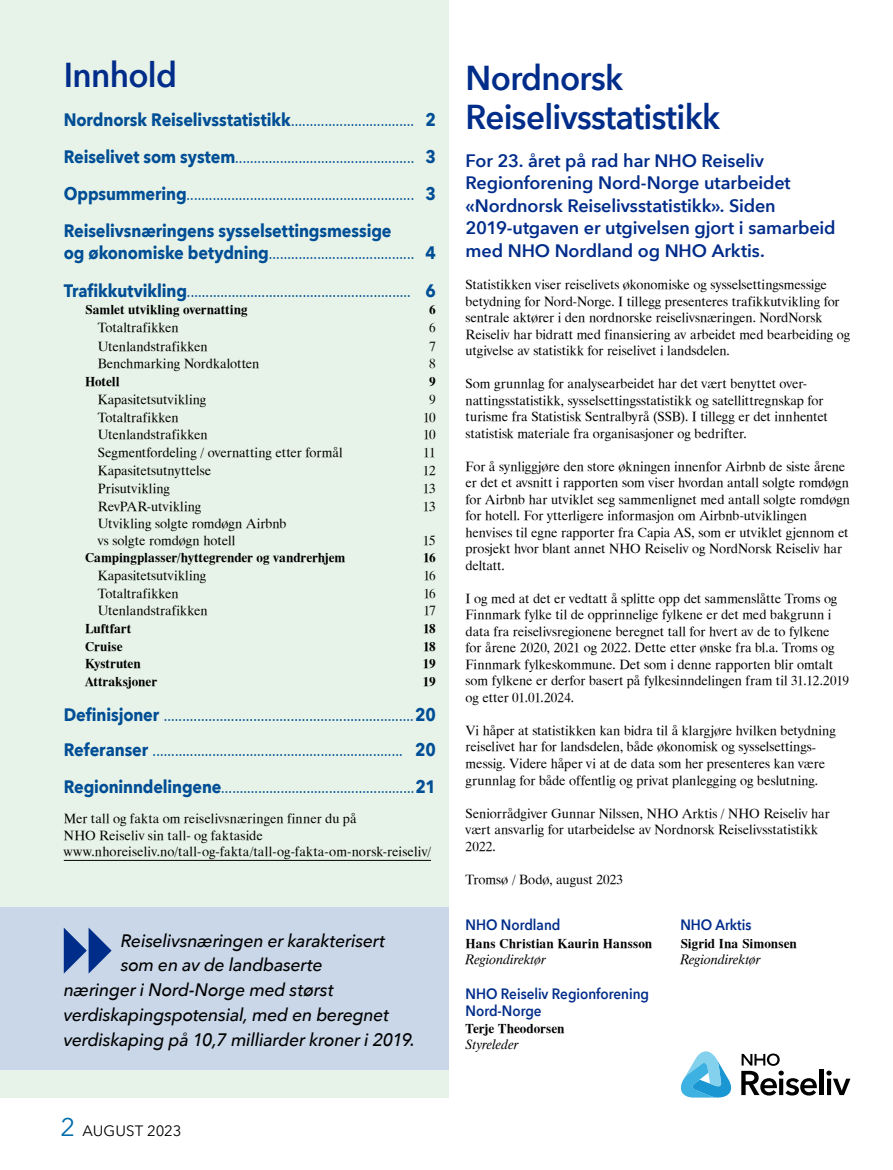
<style>
.page{position:relative;width:893px;height:1170px;background:#fff}
.page>*{position:absolute;margin:0;border:0;box-sizing:border-box;transform-origin:0 0}
.t1{font:600 34.5px/39px "Avenir Next";letter-spacing:-.02em;color:#002c8a;scale:.96 1}
.t2{font:18px/37.2px "Avenir Next";color:#004e95;scale:.9 1}
.t3{font:600 18px/22.5px "Avenir Next";letter-spacing:-.01em;color:#002c8a}
.t4{font:italic 500 18px "Avenir Next";letter-spacing:-.015em;color:#000}
.t5{font:600 15px/16.5px "Avenir Next";color:#002c8a;scale:.9 1}
.t6{font:15px "Avenir Next";letter-spacing:-.005em;color:#000}
.t7{font:13.5px/16.5px "Tiempo";letter-spacing:-.005em;color:#000}
.t8{font:700 13.5px "Tiempo";color:#000}
.t9{font:13.5px/16.5px "Tiempo";letter-spacing:.015em;color:#000}
.t10{font:italic 13.5px "Tiempo";color:#000}
.s1{font-weight:700}
.s2{font-size:25.5px;color:#006dab}
</style>
<div class="page">
<div style="left:0;top:0;width:449px;height:1097px;background:#e7f3e8"></div>
<div style="left:0;top:907px;width:449px;height:162px;background:#c9d7e8"></div>
<svg style="left:681px;top:1051px;width:51px;height:46px"></svg>
<hr style="left:820px;top:1069px;width:4px;height:25px;background:#000">
<svg style="left:826px;top:1070px;width:24px;height:24px"></svg>
<svg style="left:741px;top:1053px;width:76px;height:42px"></svg>
<hr style="left:64px;top:859px;width:367px;height:1px;background:#000">
<h1 class="t1" style="left:64px;top:54px;width:120px">Innhold</h1>
<p class="t2" style="left:64px;top:100px;width:415px;text-align:justify"><span class="s1">Nordnorsk Reiselivsstatistikk</span>................................. <span class="s1">2<br>Reiselivet som system</span>................................................ <span class="s1">3<br>Oppsummering</span>............................................................. <span class="s1">3<br>Reiselivsnæringens sysselsettingsmessige</span></p>
<h2 class="t2" style="left:64px;top:234px;width:415px"><span class="s1">og økonomiske betydning</span>....................................... <span class="s1">4<br>Trafikkutvikling</span>............................................................ <span class="s1">6</span></h2>
<p class="t8" style="left:85px;top:301px;width:164px">Samlet utvikling overnatting</p>
<p class="t8" style="left:429px;top:301px;width:8px">6</p>
<p class="t7" style="left:98px;top:319px;width:82px">Totaltrafikken</p>
<p class="t7" style="left:429px;top:319px;width:8px">6</p>
<p class="t7" style="left:98px;top:338px;width:111px">Utenlandstrafikken</p>
<p class="t7" style="left:429px;top:338px;width:8px">7</p>
<p class="t7" style="left:98px;top:355px;width:163px">Benchmarking Nordkalotten</p>
<p class="t7" style="left:429px;top:355px;width:8px">8</p>
<p class="t8" style="left:85px;top:373px;width:36px">Hotell</p>
<p class="t8" style="left:429px;top:373px;width:8px">9</p>
<p class="t7" style="left:98px;top:391px;width:110px">Kapasitetsutvikling</p>
<p class="t7" style="left:429px;top:391px;width:8px">9</p>
<p class="t7" style="left:98px;top:408px;width:82px">Totaltrafikken</p>
<p class="t7" style="left:423px;top:408px;width:14px">10</p>
<p class="t7" style="left:98px;top:426px;width:111px">Utenlandstrafikken</p>
<p class="t7" style="left:423px;top:426px;width:14px">10</p>
<p class="t7" style="left:98px;top:444px;width:247px">Segmentfordeling / overnatting etter formål</p>
<p class="t7" style="left:423px;top:444px;width:14px">11</p>
<p class="t7" style="left:98px;top:462px;width:115px">Kapasitetsutnyttelse</p>
<p class="t7" style="left:423px;top:462px;width:15px">12</p>
<p class="t9" style="left:98px;top:479px;width:74px">Prisutvikling</p>
<p class="t7" style="left:423px;top:479px;width:15px">13</p>
<p class="t9" style="left:98px;top:497px;width:105px">RevPAR-utvikling</p>
<p class="t7" style="left:423px;top:497px;width:15px">13</p>
<p class="t7" style="left:98px;top:515px;width:190px">Utvikling solgte romdøgn Airbnb vs solgte romdøgn hotell</p>
<p class="t7" style="left:423px;top:531px;width:15px">15</p>
<p class="t8" style="left:85px;top:549px;width:262px">Campingplasser/hyttegrender og vandrerhjem</p>
<p class="t8" style="left:423px;top:549px;width:14px">16</p>
<p class="t7" style="left:98px;top:567px;width:110px">Kapasitetsutvikling</p>
<p class="t7" style="left:423px;top:567px;width:14px">16</p>
<p class="t7" style="left:98px;top:584px;width:82px">Totaltrafikken</p>
<p class="t7" style="left:423px;top:584px;width:14px">16</p>
<p class="t7" style="left:98px;top:602px;width:111px">Utenlandstrafikken</p>
<p class="t7" style="left:423px;top:602px;width:14px">17</p>
<p class="t8" style="left:85px;top:620px;width:48px">Luftfart</p>
<p class="t8" style="left:423px;top:620px;width:14px">18</p>
<p class="t8" style="left:85px;top:638px;width:39px">Cruise</p>
<p class="t8" style="left:423px;top:638px;width:14px">18</p>
<p class="t8" style="left:85px;top:655px;width:57px">Kystruten</p>
<p class="t8" style="left:423px;top:655px;width:15px">19</p>
<p class="t8" style="left:85px;top:673px;width:74px">Attraksjoner</p>
<p class="t8" style="left:423px;top:673px;width:15px">19</p>
<h2 class="t2" style="left:64px;top:696px;width:415px;line-height:35px"><span class="s1">Definisjoner</span> ...................................................................<span class="s1">20<br>Referanser</span> ................................................................... <span class="s1">20</span></h2>
<h2 class="t2" style="left:64px;top:767px;width:415px"><span class="s1">Regioninndelingene</span>....................................................<span class="s1">21</span></h2>
<p class="t9" style="left:64px;top:810px;width:369px">Mer tall og fakta om reiselivsnæringen finner du på<br>NHO Reiseliv sin tall- og faktaside www.nhoreiseliv.no/tall-og-fakta/tall-og-fakta-om-norsk-reiseliv/</p>
<h2 class="t4" style="left:121px;top:924px;width:266px">Reiselivsnæringen er karakterisert</h2>
<h2 class="t4" style="left:121px;top:949px;width:203px">som en av de landbaserte</h2>
<h2 class="t4" style="left:64px;top:974px;width:271px">næringer i Nord-Norge med størst</h2>
<h2 class="t4" style="left:64px;top:999px;width:327px">verdiskapingspotensial, med en beregnet</h2>
<h2 class="t4" style="left:64px;top:1023px;width:353px">verdiskaping på 10,7 milliarder kroner i 2019.</h2>
<p class="t6" style="left:61px;top:1118px;width:122px"><span class="s2">2</span> AUGUST 2023</p>
<h1 class="t1" style="left:466px;top:57px;width:266px">Nordnorsk<br>Reiselivsstatistikk</h1>
<h2 class="t3" style="left:466px;top:149px;width:372px">For 23. året på rad har NHO Reiseliv Regionforening Nord-Norge utarbeidet «Nordnorsk Reiselivsstatistikk». Siden 2019-utgaven er utgivelsen gjort i samarbeid med NHO Nordland og NHO Arktis.</h2>
<p class="t7" style="left:466px;top:276px;width:386px">Statistikken viser reiselivets økonomiske og sysselsettingsmessige betydning for Nord-Norge. I tillegg presenteres trafikkutvikling for sentrale aktører i den nordnorske reiselivsnæringen. NordNorsk Reiseliv har bidratt med finansiering av arbeidet med bearbeiding og utgivelse av statistikk for reiselivet i landsdelen.</p>
<p class="t7" style="left:466px;top:375px;width:364px">Som grunnlag for analysearbeidet har det vært benyttet over&shy;nattingsstatistikk, sysselsettingsstatistikk og satellittregnskap for turisme fra Statistisk Sentralbyrå (SSB). I tillegg er det innhentet statistisk materiale fra organisasjoner og bedrifter.</p>
<p class="t7" style="left:466px;top:458px;width:386px">For å synliggjøre den store økningen innenfor Airbnb de siste årene er det et avsnitt i rapporten som viser hvordan antall solgte romdøgn for Airbnb har utviklet seg sammenlignet med antall solgte romdøgn for hotell. For ytterligere informasjon om Airbnb-utviklingen henvises til egne rapporter fra Capia AS, som er utviklet gjennom et prosjekt hvor blant annet NHO Reiseliv og NordNorsk Reiseliv har deltatt.</p>
<p class="t7" style="left:466px;top:590px;width:385px">I og med at det er vedtatt å splitte opp det sammenslåtte Troms og Finnmark fylke til de opprinnelige fylkene er det med bakgrunn i data fra reiselivsregionene beregnet tall for hvert av de to fylkene<br>for årene 2020, 2021 og 2022. Dette etter ønske fra bl.a. Troms og Finnmark fylkeskommune. Det som i denne rapporten blir omtalt som fylkene er derfor basert på fylkesinndelingen fram til 31.12.2019 og etter 01.01.2024.</p>
<p class="t7" style="left:466px;top:722px;width:372px">Vi håper at statistikken kan bidra til å klargjøre hvilken betydning reiselivet har for landsdelen, både økonomisk og sysselsettings&shy;messig. Videre håper vi at de data som her presenteres kan være grunnlag for både offentlig og privat planlegging og beslutning.</p>
<p class="t7" style="left:466px;top:804px;width:366px">Seniorrådgiver Gunnar Nilssen, NHO Arktis / NHO Reiseliv har vært ansvarlig for utarbeidelse av Nordnorsk Reiselivsstatistikk<br>2022.</p>
<p class="t7" style="left:466px;top:870px;width:159px">Tromsø / Bodø, august 2023</p>
<p class="t5" style="left:466px;top:916px;width:107px">NHO Nordland</p>
<p class="t8" style="left:466px;top:935px;width:188px">Hans Christian Kaurin Hansson</p>
<p class="t10" style="left:466px;top:951px;width:82px">Regiondirektør</p>
<p class="t5" style="left:466px;top:985px;width:205px">NHO Reiseliv Regionforening<br>Nord-Norge</p>
<p class="t8" style="left:466px;top:1020px;width:101px">Terje Theodorsen</p>
<p class="t10" style="left:466px;top:1036px;width:54px">Styreleder</p>
<p class="t5" style="left:680px;top:916px;width:80px">NHO Arktis</p>
<p class="t8" style="left:680px;top:935px;width:118px">Sigrid Ina Simonsen</p>
<p class="t10" style="left:680px;top:951px;width:82px">Regiondirektør</p>
</div>
